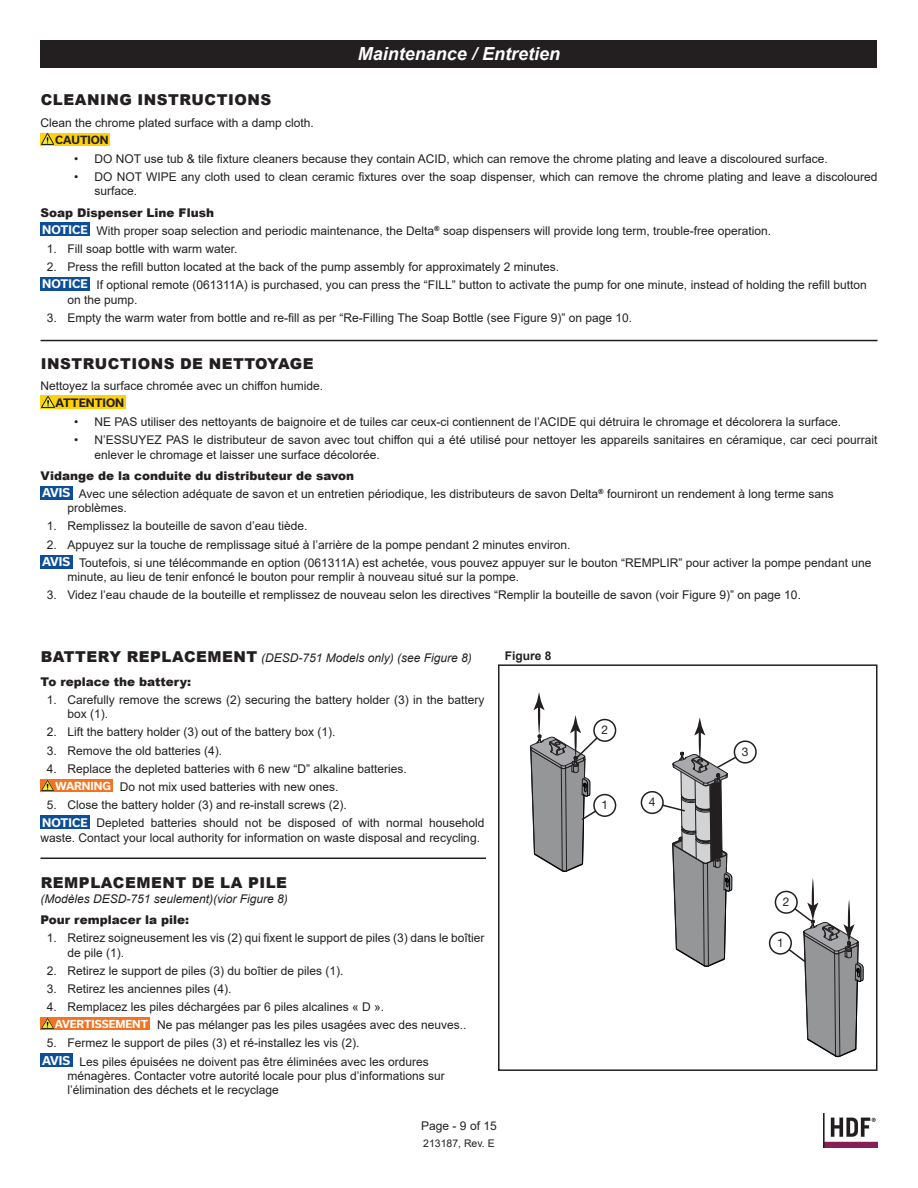
<style>
.page{position:relative;width:918px;height:1188px;background:#fff}
.page>*{position:absolute;margin:0;border:0;box-sizing:border-box;transform-origin:0 0}
.Section_Heading{font:italic 700 18px "Arial";color:#fff}
.Sub_Heading{font:900 15px "Arial";letter-spacing:.035em;color:#231f20}
.Warning__Caution__Danger___Notice{font:12px/14.4px "Arial";color:#231f20}
.Sub-Sub_Heading{font:900 12px "Arial";color:#231f20}
.Body_Text{font:italic 12px "Arial";color:#231f20}
.Body_Text-2{font:12px "Arial";color:#231f20}
.Figure_Numbers{font:700 12px "Arial";color:#231f20}
.t1{font:12px "Helvetica Neue LT Std";color:#231f20}
.t2{font:700 11.7px "Usual";color:#fff}
.t3{font:700 11.4px "Usual";color:#fff}
.t4{font:700 11.1px "Usual";color:#231f20}
.t5{font:700 10.8px "Usual";color:#231f20}
.t6{font:700 10.65px "Usual";color:#fff}
.t7{font:700 10.5px "Usual";color:#fff}
.t8{font:10.5px "Arial";color:#231f20}
.s1{font-weight:900;font-style:normal;font-size:15px}
</style>
<div class="page">
<div style="left:40px;top:40px;width:838px;height:28px;background:#231f20"></div>
<div style="left:40px;top:133px;width:70px;height:12px;background:#ffd107"></div>
<svg style="left:42px;top:134px;width:12px;height:10px"></svg>
<div style="left:40px;top:223px;width:50px;height:13px;background:#0c4e97"></div>
<div style="left:40px;top:277px;width:50px;height:14px;background:#0c4e97"></div>
<div style="left:40px;top:396px;width:86px;height:13px;background:#ffd107"></div>
<svg style="left:42px;top:397px;width:12px;height:11px"></svg>
<div style="left:40px;top:486px;width:33px;height:14px;background:#0c4e97"></div>
<div style="left:40px;top:555px;width:33px;height:14px;background:#0c4e97"></div>
<hr style="left:40px;top:340px;width:838px;height:1px;background:#231f20">
<div style="left:40px;top:779px;width:73px;height:13px;background:#f37321"></div>
<svg style="left:42px;top:780px;width:12px;height:11px"></svg>
<div style="left:40px;top:815px;width:50px;height:14px;background:#0c4e97"></div>
<div style="left:40px;top:1017px;width:110px;height:13px;background:#f37321"></div>
<svg style="left:42px;top:1018px;width:12px;height:11px"></svg>
<div style="left:40px;top:1054px;width:33px;height:13px;background:#0c4e97"></div>
<hr style="left:40px;top:858px;width:446px;height:1px;background:#231f20">
<div style="left:775px;top:891px;width:22px;height:22px;background:#575455;border-radius:50%"></div>
<div style="left:775px;top:891px;width:23px;height:23px;border:2px solid #231f20;border-radius:50%"></div>
<svg style="left:778px;top:878px;width:86px;height:179px"></svg>
<div style="left:770px;top:932px;width:21px;height:22px;background:#fff;border-radius:50%"></div>
<div style="left:769px;top:932px;width:23px;height:23px;border:2px solid #231f20;border-radius:50%"></div>
<div style="left:593px;top:794px;width:23px;height:23px;border:2px solid #231f20;border-radius:50%"></div>
<svg style="left:530px;top:692px;width:77px;height:180px"></svg>
<div style="left:594px;top:720px;width:22px;height:21px;background:#fff;border-radius:50%"></div>
<div style="left:593px;top:719px;width:23px;height:23px;border:2px solid #231f20;border-radius:50%"></div>
<div style="left:734px;top:740px;width:23px;height:24px;border:2px solid #231f20;border-radius:50%"></div>
<svg style="left:651px;top:717px;width:96px;height:250px"></svg>
<div style="left:641px;top:792px;width:22px;height:21px;background:#fff;border-radius:50%"></div>
<div style="left:641px;top:791px;width:23px;height:23px;border:2px solid #231f20;border-radius:50%"></div>
<div style="left:498px;top:664px;width:380px;height:407px;border:2px solid #231f20"></div>
<img style="left:823px;top:1114px;width:55px;height:33px">
<p class="Section_Heading" style="left:358px;top:42px;width:204px">Maintenance / Entretien</p>
<p class="Sub_Heading" style="left:41px;top:89px;width:232px">CLEANING INSTRUCTIONS</p>
<p class="Body_Text-2" style="left:40px;top:114px;width:275px">Clean the chrome plated surface with a damp cloth.</p>
<p class="t5" style="left:55px;top:134px;width:55px">CAUTION</p>
<p class="Warning__Caution__Danger___Notice" style="left:74px;top:151px;width:755px">• DO NOT use tub &amp; tile fixture cleaners because they contain ACID, which can remove the chrome plating and leave a discoloured surface.</p>
<p class="Warning__Caution__Danger___Notice" style="left:94px;top:170px;width:784px;text-indent:-20px">• DO NOT WIPE any cloth used to clean ceramic fixtures over the soap dispenser, which can remove the chrome plating and leave a discoloured surface.</p>
<p class="Sub-Sub_Heading" style="left:40px;top:204px;width:175px">Soap Dispenser Line Flush</p>
<p class="t3" style="left:42px;top:223px;width:47px">NOTICE</p>
<p class="Warning__Caution__Danger___Notice" style="left:97px;top:223px;width:676px">With proper soap selection and periodic maintenance, the Delta<sup>®</sup> soap dispensers will provide long term, trouble-free operation.</p>
<p class="Warning__Caution__Danger___Notice" style="left:47px;top:241px;width:192px">1. Fill soap bottle with warm water.</p>
<p class="Warning__Caution__Danger___Notice" style="left:47px;top:260px;width:514px">2. Press the refill button located at the back of the pump assembly for approximately 2 minutes.</p>
<p class="t3" style="left:42px;top:278px;width:47px">NOTICE</p>
<p class="Warning__Caution__Danger___Notice" style="left:68px;top:278px;width:801px;text-indent:29px">If optional remote (061311A) is purchased, you can press the “FILL” button to activate the pump for one minute, instead of holding the refill button on the pump.</p>
<p class="Warning__Caution__Danger___Notice" style="left:47px;top:310px;width:587px">3. Empty the warm water from bottle and re-fill as per “Re-Filling The Soap Bottle (see Figure 9)” on page 10.</p>
<p class="Sub_Heading" style="left:41px;top:352px;width:275px">INSTRUCTIONS DE NETTOYAGE</p>
<p class="Body_Text-2" style="left:40px;top:377px;width:284px">Nettoyez la surface chromée avec un chiffon humide.</p>
<p class="t4" style="left:56px;top:397px;width:70px">ATTENTION</p>
<p class="Warning__Caution__Danger___Notice" style="left:74px;top:415px;width:769px">• NE PAS utiliser des nettoyants de baignoire et de tuiles car ceux-ci contiennent de l’ACIDE qui détruira le chromage et décolorera la surface.</p>
<p class="Warning__Caution__Danger___Notice" style="left:94px;top:433px;width:784px;text-indent:-20px">• N’ESSUYEZ PAS le distributeur de savon avec tout chiffon qui a été utilisé pour nettoyer les appareils sanitaires en céramique, car ceci pourrait enlever le chromage et laisser une surface décolorée.</p>
<p class="Sub-Sub_Heading" style="left:40px;top:467px;width:315px">Vidange de la conduite du distributeur de savon</p>
<p class="t2" style="left:42px;top:486px;width:30px">AVIS</p>
<p class="Warning__Caution__Danger___Notice" style="left:68px;top:486px;width:768px;text-indent:11px">Avec une sélection adéquate de savon et un entretien périodique, les distributeurs de savon Delta<sup>®</sup> fourniront un rendement à long terme sans problèmes.</p>
<p class="Warning__Caution__Danger___Notice" style="left:47px;top:519px;width:262px">1. Remplissez la bouteille de savon d’eau tiède.</p>
<p class="Warning__Caution__Danger___Notice" style="left:47px;top:537px;width:525px">2. Appuyez sur la touche de remplissage situé à l’arrière de la pompe pendant 2 minutes environ.</p>
<p class="t2" style="left:42px;top:555px;width:30px">AVIS</p>
<p class="Warning__Caution__Danger___Notice" style="left:68px;top:555px;width:805px;text-indent:12px">Toutefois, si une télécommande en option (061311A) est achetée, vous pouvez appuyer sur le bouton “REMPLIR” pour activer la pompe pendant une minute, au lieu de tenir enfoncé le bouton pour remplir à nouveau situé sur la pompe.</p>
<p class="Warning__Caution__Danger___Notice" style="left:47px;top:588px;width:756px">3. Videz l’eau chaude de la bouteille et remplissez de nouveau selon les directives “Remplir la bouteille de savon (voir Figure 9)” on page 10.</p>
<p class="Body_Text" style="left:41px;top:650px;width:433px"><span class="s1">BATTERY REPLACEMENT</span> (DESD-751 Models only) (see Figure 8)</p>
<p class="Sub-Sub_Heading" style="left:40px;top:673px;width:152px">To replace the battery:</p>
<p class="Warning__Caution__Danger___Notice" style="left:68px;top:692px;width:418px;text-indent:-21px">1. Carefully remove the screws (2) securing the battery holder (3) in the battery box (1).</p>
<p class="Warning__Caution__Danger___Notice" style="left:47px;top:725px;width:290px">2. Lift the battery holder (3) out of the battery box (1).</p>
<p class="Warning__Caution__Danger___Notice" style="left:47px;top:743px;width:177px">3. Remove the old batteries (4).</p>
<p class="Warning__Caution__Danger___Notice" style="left:47px;top:761px;width:361px">4. Replace the depleted batteries with 6 new “D” alkaline batteries.</p>
<p class="t6" style="left:55px;top:779px;width:58px">WARNING</p>
<p class="Warning__Caution__Danger___Notice" style="left:120px;top:780px;width:220px">Do not mix used batteries with new ones.</p>
<p class="Warning__Caution__Danger___Notice" style="left:47px;top:798px;width:301px">5. Close the battery holder (3) and re-install screws (2).</p>
<p class="t3" style="left:42px;top:816px;width:47px">NOTICE</p>
<p class="Warning__Caution__Danger___Notice" style="left:40px;top:816px;width:445px;text-indent:56px">Depleted batteries should not be disposed of with normal household waste. Contact your local authority for information on waste disposal and recycling.</p>
<p class="Sub_Heading" style="left:41px;top:872px;width:248px">REMPLACEMENT DE LA PILE</p>
<p class="Body_Text" style="left:40px;top:891px;width:249px">(Modèles DESD-751 seulement)(vior Figure 8)</p>
<p class="Sub-Sub_Heading" style="left:40px;top:911px;width:150px">Pour remplacer la pile:</p>
<p class="Warning__Caution__Danger___Notice" style="left:68px;top:931px;width:418px;text-indent:-21px">1. Retirez soigneusement les vis (2) qui fixent le support de piles (3) dans le boîtier de pile (1).</p>
<p class="Warning__Caution__Danger___Notice" style="left:47px;top:963px;width:298px">2. Retirez le support de piles (3) du boîtier de piles (1).</p>
<p class="Warning__Caution__Danger___Notice" style="left:47px;top:981px;width:186px">3. Retirez les anciennes piles (4).</p>
<p class="Warning__Caution__Danger___Notice" style="left:47px;top:1000px;width:339px">4. Remplacez les piles déchargées par 6 piles alcalines « D ».</p>
<p class="t7" style="left:55px;top:1018px;width:95px">AVERTISSEMENT</p>
<p class="Warning__Caution__Danger___Notice" style="left:157px;top:1018px;width:311px">Ne pas mélanger pas les piles usagées avec des neuves..</p>
<p class="Warning__Caution__Danger___Notice" style="left:47px;top:1036px;width:314px">5. Fermez le support de piles (3) et ré-installez les vis (2).</p>
<p class="t2" style="left:42px;top:1054px;width:30px">AVIS</p>
<p class="Warning__Caution__Danger___Notice" style="left:68px;top:1054px;width:379px;text-indent:12px">Les piles épuisées ne doivent pas être éliminées avec les ordures ménagères. Contacter votre autorité locale pour plus d’informations sur l’élimination des déchets et le recyclage</p>
<p class="Figure_Numbers" style="left:505px;top:647px;width:48px">Figure 8</p>
<p class="Warning__Caution__Danger___Notice" style="left:421px;top:1119px;width:77px">Page - 9 of 15</p>
<p class="t8" style="left:423px;top:1136px;width:73px">213187, Rev. E</p>
<p class="t1" style="left:601px;top:723px;width:8px">2</p>
<p class="t1" style="left:601px;top:798px;width:8px">1</p>
<p class="t1" style="left:649px;top:795px;width:8px">4</p>
<p class="t1" style="left:742px;top:744px;width:8px">3</p>
<p class="t1" style="left:783px;top:895px;width:8px">2</p>
<p class="t1" style="left:777px;top:935px;width:8px">1</p>
</div>
